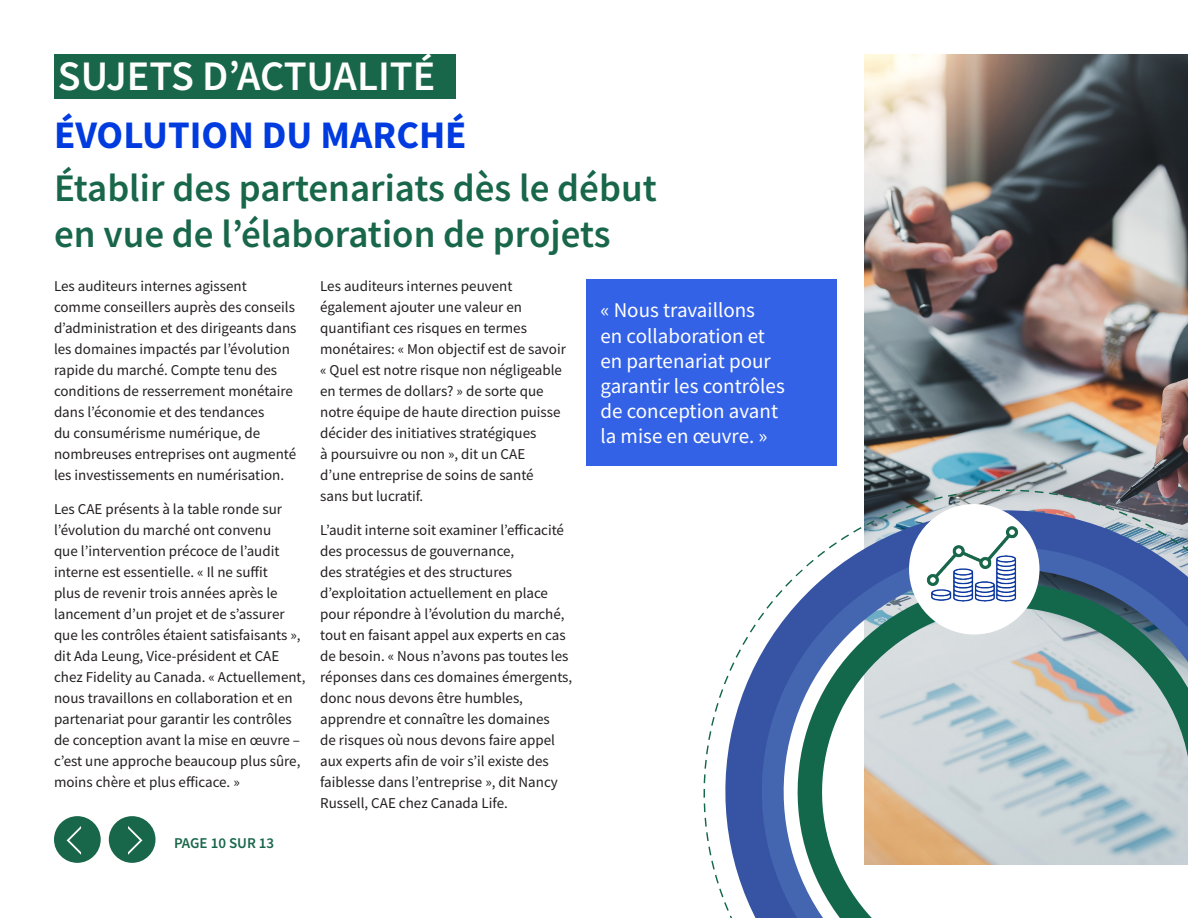
<style>
.page{position:relative;width:1188px;height:918px;background:#fff}
.page>*{position:absolute;margin:0;border:0;box-sizing:border-box;transform-origin:0 0}
.t1{font:58.5px "Asgalt";color:#fff}
.t2{font:600 42px "Source Sans Pro";color:#fff}
.t3{font:600 39px/46.8px "Source Sans Pro";color:#18674b}
.t4{font:700 39px "Source Sans Pro";color:#003be0}
.t5{font:21px/25.2px "Source Sans Pro";color:#fff}
.t6{font:15px/21px "Source Sans Pro";color:#231f20}
.t7{font:600 15px "Source Sans Pro";color:#18674b}
</style>
<div class="page">
<img style="left:864px;top:54px;width:324px;height:391px">
<div style="left:54px;top:816px;width:47px;height:47px;background:#18674b;border-radius:50%"></div>
<div style="left:109px;top:816px;width:47px;height:47px;background:#18674b;border-radius:50%"></div>
<svg style="left:703px;top:448px;width:485px;height:470px"></svg>
<div style="left:54px;top:54px;width:402px;height:44px;background:#18674b"></div>
<img style="left:909px;top:504px;width:131px;height:130px;border-radius:65px">
<div style="left:586px;top:279px;width:251px;height:187px;background:#3362e6"></div>
<p class="t2" style="left:58px;top:48px;width:379px">SUJETS D’ACTUALITÉ</p>
<p class="t4" style="left:54px;top:109px;width:414px">ÉVOLUTION DU MARCHÉ</p>
<p class="t3" style="left:54px;top:164px;width:604px">Établir des partenariats dès le début en vue de l’élaboration de projets</p>
<p class="t6" style="left:54px;top:275px;width:244px">Les auditeurs internes agissent comme conseillers auprès des conseils d’administration et des dirigeants dans les domaines impactés par l’évolution rapide du marché. Compte tenu des conditions de resserrement monétaire dans l’économie et des tendances<br>du consumérisme numérique, de nombreuses entreprises ont augmenté les investissements en numérisation.</p>
<p class="t6" style="left:54px;top:499px;width:253px">Les CAE présents à la table ronde sur l’évolution du marché ont convenu<br>que l’intervention précoce de l’audit interne est essentielle. « Il ne suffit<br>plus de revenir trois années après le lancement d’un projet et de s’assurer que les contrôles étaient satisfaisants », dit Ada Leung, Vice-président et CAE chez Fidelity au Canada. « Actuellement, nous travaillons en collaboration et en partenariat pour garantir les contrôles de conception avant la mise en œuvre – c’est une approche beaucoup plus sûre, moins chère et plus efficace. »</p>
<p class="t6" style="left:320px;top:275px;width:247px">Les auditeurs internes peuvent également ajouter une valeur en quantifiant ces risques en termes monétaires: « Mon objectif est de savoir « Quel est notre risque non négligeable en termes de dollars? » de sorte que notre équipe de haute direction puisse décider des initiatives stratégiques<br>à poursuivre ou non », dit un CAE<br>d’une entreprise de soins de santé<br>sans but lucratif.</p>
<p class="t6" style="left:320px;top:520px;width:254px">L’audit interne soit examiner l’efficacité des processus de gouvernance,<br>des stratégies et des structures d’exploitation actuellement en place pour répondre à l’évolution du marché, tout en faisant appel aux experts en cas de besoin. « Nous n’avons pas toutes les réponses dans ces domaines émergents, donc nous devons être humbles, apprendre et connaître les domaines<br>de risques où nous devons faire appel aux experts afin de voir s’il existe des faiblesse dans l’entreprise », dit Nancy Russell, CAE chez Canada Life.</p>
<p class="t5" style="left:600px;top:298px;width:186px">« Nous travaillons<br>en collaboration et en partenariat pour garantir les contrôles de conception avant la mise en œuvre. »</p>
<p class="t1" style="left:67px;top:818px;width:20px">&lt;</p>
<p class="t7" style="left:174px;top:833px;width:102px">PAGE 10 SUR 13</p>
</div>
